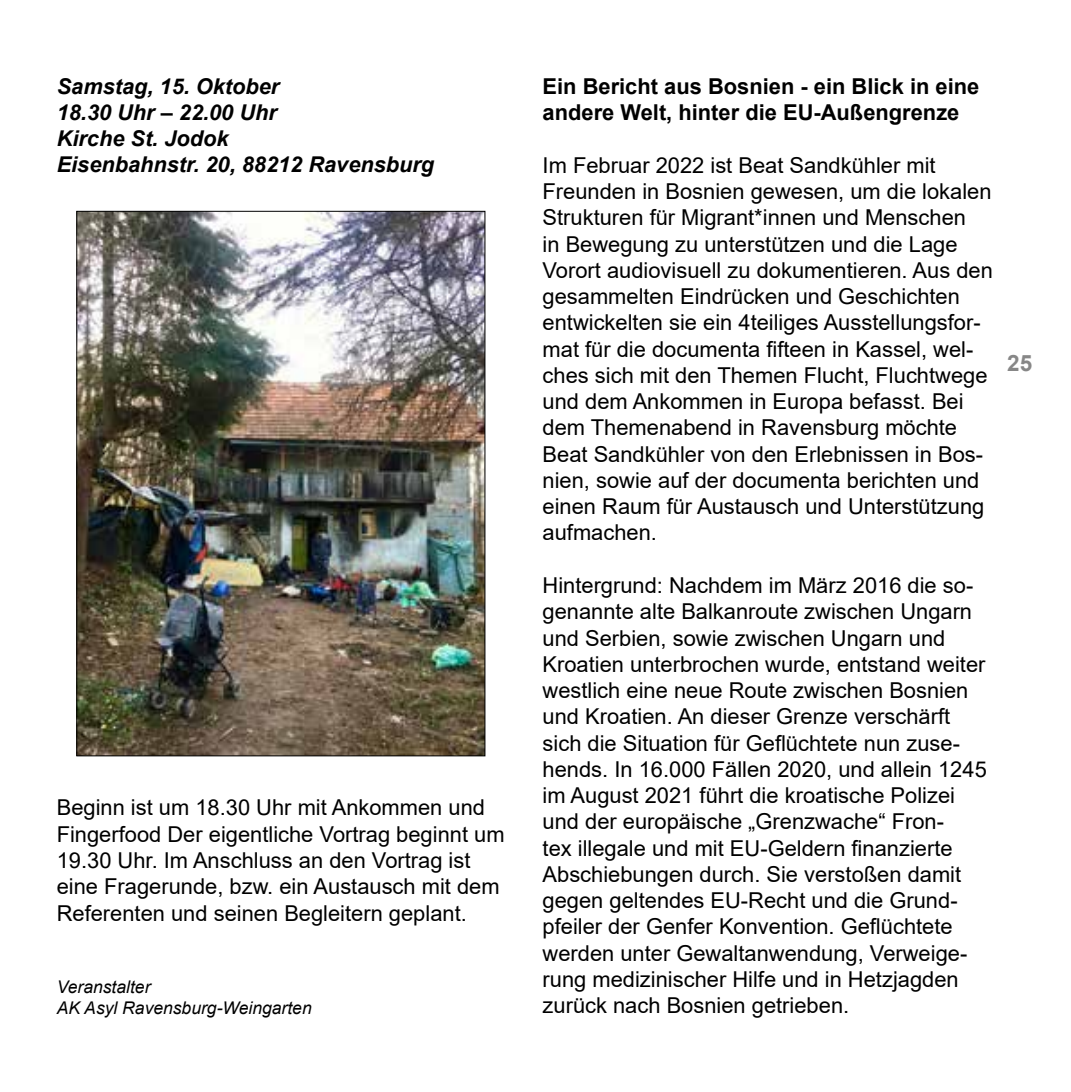
<style>
.page{position:relative;width:1071px;height:1092px;background:#fff}
.page>*{position:absolute;margin:0;border:0;box-sizing:border-box;transform-origin:0 0}
.t1{font:700 22.5px "Arial";color:#878787}
.t2{font:22px/26.2px "Arial";color:#000}
.t3{font:700 22px/26.2px "Arial";color:#000}
.t4{font:italic 700 21.75px/26px "Arial";color:#000}
.t5{font:italic 17.5px/21px "Arial";color:#000}
</style>
<div class="page">
<img style="left:78px;top:213px;width:405px;height:541px">
<p class="t4" style="left:57px;top:74px;width:379px">Samstag, 15. Oktober<br>18.30 Uhr – 22.00 Uhr<br>Kirche St. Jodok<br>Eisenbahnstr. 20, 88212 Ravensburg</p>
<p class="t3" style="left:542px;top:73px;width:438px">Ein Bericht aus Bosnien - ein Blick in eine andere Welt, hinter die EU-Außengrenze</p>
<p class="t2" style="left:542px;top:152px;width:451px">Im Februar 2022 ist Beat Sandkühler mit Freunden in Bosnien gewesen, um die lokalen Strukturen für Migrant*innen und Menschen<br>in Bewegung zu unterstützen und die Lage Vorort audiovisuell zu dokumentieren. Aus den gesammelten Eindrücken und Geschichten entwickelten sie ein 4teiliges Ausstellungsfor&shy;mat für die documenta fifteen in Kassel, wel&shy;ches sich mit den Themen Flucht, Fluchtwege und dem Ankommen in Europa befasst. Bei dem Themenabend in Ravensburg möchte Beat Sandkühler von den Erlebnissen in Bos&shy;nien, sowie auf der documenta berichten und einen Raum für Austausch und Unterstützung aufmachen.</p>
<p class="t2" style="left:542px;top:572px;width:445px">Hintergrund: Nachdem im März 2016 die so&shy;genannte alte Balkanroute zwischen Ungarn und Serbien, sowie zwischen Ungarn und Kroatien unterbrochen wurde, entstand weiter westlich eine neue Route zwischen Bosnien und Kroatien. An dieser Grenze verschärft sich die Situation für Geflüchtete nun zuse&shy;hends. In 16.000 Fällen 2020, und allein 1245 im August 2021 führt die kroatische Polizei und der europäische „Grenzwache“ Fron-<br>tex illegale und mit EU-Geldern finanzierte Abschiebungen durch. Sie verstoßen damit gegen geltendes EU-Recht und die Grund&shy;pfeiler der Genfer Konvention. Geflüchtete werden unter Gewaltanwendung, Verweige&shy;rung medizinischer Hilfe und in Hetzjagden zurück nach Bosnien getrieben.</p>
<p class="t2" style="left:57px;top:794px;width:449px">Beginn ist um 18.30 Uhr mit Ankommen und Fingerfood Der eigentliche Vortrag beginnt um 19.30 Uhr. Im Anschluss an den Vortrag ist eine Fragerunde, bzw. ein Austausch mit dem Referenten und seinen Begleitern geplant.</p>
<p class="t5" style="left:57px;top:976px;width:256px">Veranstalter<br>AK Asyl Ravensburg-Weingarten</p>
<p class="t1" style="left:1006px;top:347px;width:27px">25</p>
</div>
